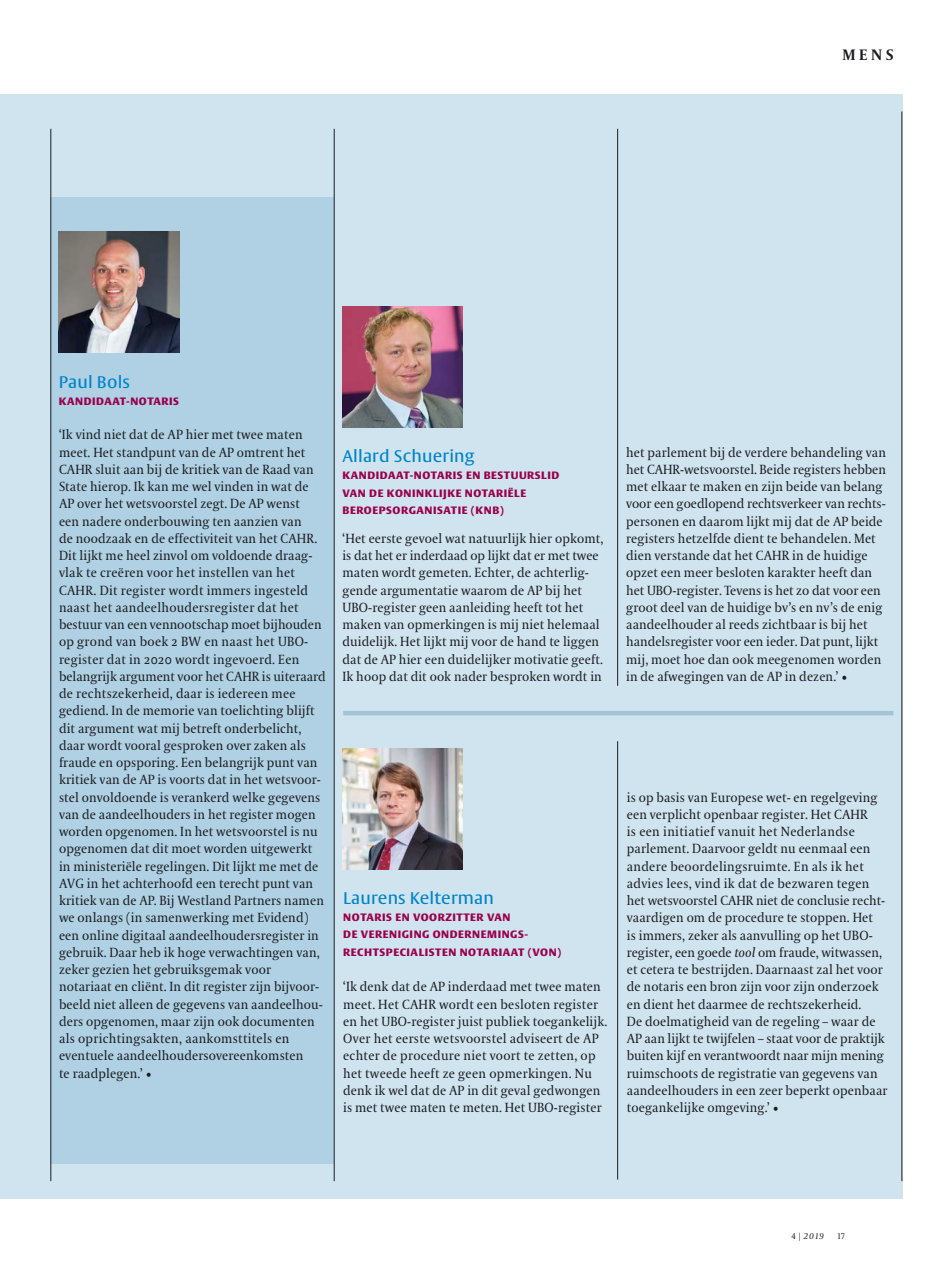
<style>
.page{position:relative;width:936px;height:1263px;background:#fff}
.page>*{position:absolute;margin:0;border:0;box-sizing:border-box;transform-origin:0 0}
.t1{font:16.5px "VPRO Vesta";letter-spacing:.01em;color:#0083cc}
.t2{font:700 15px "VPRO Coranto";color:#1b1c20}
.t3{font:13.2px/17.2px "VPRO Coranto";letter-spacing:.01em;color:#1b1c20}
.t4{font:700 10.5px/17.2px "VPRO Vesta";letter-spacing:.055em;color:#9a004c}
.t5{font:italic 8.25px "VPRO Coranto";color:#1b1c20}
.t6{font:8.25px "VPRO Coranto Cn";color:#1b1c20}
.s1{font-style:italic}
.s2{font-family:"VPRO Coranto Cn";font-style:normal}
</style>
<div class="page">
<div style="left:0;top:94px;width:902px;height:1104px;background:#d0e4ef"></div>
<div style="left:50px;top:198px;width:284px;height:966px;background:#afd1e3"></div>
<hr style="left:51px;top:129px;width:1px;height:1052px;background:#1b1c20">
<hr style="left:334px;top:129px;width:1px;height:1052px;background:#1b1c20">
<hr style="left:617px;top:129px;width:1px;height:557px;background:#1b1c20">
<hr style="left:617px;top:741px;width:1px;height:438px;background:#1b1c20">
<hr style="left:901px;top:112px;width:1px;height:1069px;background:#1b1c20">
<hr style="left:343px;top:711px;width:550px;height:4px;background:#a4c4d6">
<img style="left:342px;top:307px;width:121px;height:120px">
<img style="left:342px;top:749px;width:121px;height:120px">
<img style="left:59px;top:232px;width:120px;height:120px">
<p class="t2" style="left:842px;top:45px;width:53px">MENS</p>
<p class="t1" style="left:59px;top:375px;width:73px">Paul Bols</p>
<p class="t4" style="left:59px;top:393px;width:122px">KANDIDAAT-NOTARIS</p>
<p class="t3" style="left:59px;top:426px;width:268px">‘Ik vind niet dat de AP hier met twee maten meet. Het standpunt van de AP omtrent het CAHR sluit aan bij de kritiek van de Raad van State hierop. Ik kan me wel vinden in wat de AP over het wetsvoorstel zegt. De AP wenst<br>een nadere onderbouwing ten aanzien van<br>de noodzaak en de effectiviteit van het CAHR.<br>Dit lijkt me heel zinvol om voldoende draag&shy;vlak te creëren voor het instellen van het CAHR. Dit register wordt immers ingesteld naast het aandeelhoudersregister dat het bestuur van een vennootschap moet bijhouden op grond van boek 2 BW en naast het UBO&shy;register dat in 2020 wordt ingevoerd. Een belangrijk argument voor het CAHR is uiteraard de rechtszekerheid, daar is iedereen mee gediend. In de memorie van toelichting blijft dit argument wat mij betreft onderbelicht, daar wordt vooral gesproken over zaken als fraude en opsporing. Een belangrijk punt van kritiek van de AP is voorts dat in het wetsvoor&shy;stel onvoldoende is verankerd welke gegevens van de aandeelhouders in het register mogen worden opgenomen. In het wetsvoorstel is nu opgenomen dat dit moet worden uitgewerkt in ministeriële regelingen. Dit lijkt me met de AVG in het achterhoofd een terecht punt van kritiek van de AP. Bij Westland Partners namen we onlangs (in samenwerking met Evidend) een online digitaal aandeelhoudersregister in gebruik. Daar heb ik hoge verwachtingen van, zeker gezien het gebruiksgemak voor notariaat en cliënt. In dit register zijn bijvoor&shy;beeld niet alleen de gegevens van aandeelhou&shy;ders opgenomen, maar zijn ook documenten als oprichtingsakten, aankomsttitels en eventuele aandeelhoudersovereenkomsten<br>te raadplegen.’ •</p>
<p class="t1" style="left:342px;top:449px;width:133px">Allard Schuering</p>
<p class="t4" style="left:342px;top:468px;width:218px">KANDIDAAT-NOTARIS EN BESTUURSLID<br>VAN DE KONINKLIJKE NOTARIËLE<br>BEROEPSORGANISATIE (KNB)</p>
<p class="t3" style="left:342px;top:530px;width:262px">‘Het eerste gevoel wat natuurlijk hier opkomt, is dat het er inderdaad op lijkt dat er met twee maten wordt gemeten. Echter, de achterlig&shy;gende argumentatie waarom de AP bij het UBO-register geen aanleiding heeft tot het maken van opmerkingen is mij niet helemaal duidelijk. Het lijkt mij voor de hand te liggen dat de AP hier een duidelijker motivatie geeft.<br>Ik hoop dat dit ook nader besproken wordt in</p>
<p class="t1" style="left:343px;top:891px;width:152px">Laurens Kelterman</p>
<p class="t4" style="left:343px;top:909px;width:219px">NOTARIS EN VOORZITTER VAN<br>DE VERENIGING ONDERNEMINGS-<br>RECHTSPECIALISTEN NOTARIAAT (VON)</p>
<p class="t3" style="left:343px;top:978px;width:265px">‘Ik denk dat de AP inderdaad met twee maten meet. Het CAHR wordt een besloten register en het UBO-register juist publiek toegankelijk.<br>Over het eerste wetsvoorstel adviseert de AP echter de procedure niet voort te zetten, op het tweede heeft ze geen opmerkingen. Nu denk ik wel dat de AP in dit geval gedwongen is met twee maten te meten. Het UBO-register</p>
<p class="t3" style="left:626px;top:443px;width:261px">het parlement bij de verdere behandeling van het CAHR-wetsvoorstel. Beide registers hebben met elkaar te maken en zijn beide van belang voor een goedlopend rechtsverkeer van rechts&shy;personen en daarom lijkt mij dat de AP beide registers hetzelfde dient te behandelen. Met dien verstande dat het CAHR in de huidige opzet een meer besloten karakter heeft dan het UBO-register. Tevens is het zo dat voor een groot deel van de huidige bv’s en nv’s de enig aandeelhouder al reeds zichtbaar is bij het handelsregister voor een ieder. Dat punt, lijkt mij, moet hoe dan ook meegenomen worden in de afwegingen van de AP in dezen.’ •</p>
<p class="t3" style="left:626px;top:788px;width:262px">is op basis van Europese wet- en regelgeving een verplicht openbaar register. Het CAHR<br>is een initiatief vanuit het Nederlandse parlement. Daarvoor geldt nu eenmaal een andere beoordelingsruimte. En als ik het advies lees, vind ik dat de bezwaren tegen het wetsvoorstel CAHR niet de conclusie recht&shy;vaardigen om de procedure te stoppen. Het<br>is immers, zeker als aanvulling op het UBO&shy;register, een goede <span class="s1">tool</span> om fraude, witwassen, et cetera te bestrijden. Daarnaast zal het voor de notaris een bron zijn voor zijn onderzoek en dient het daarmee de rechtszekerheid.<br>De doelmatigheid van de regeling – waar de AP aan lijkt te twijfelen – staat voor de praktijk buiten kijf en verantwoordt naar mijn mening ruimschoots de registratie van gegevens van aandeelhouders in een zeer beperkt openbaar toegankelijke omgeving.’ •</p>
<p class="t5" style="left:791px;top:1231px;width:34px"><span class="s2">4 |</span> 2019</p>
<p class="t6" style="left:837px;top:1231px;width:9px">17</p>
</div>
